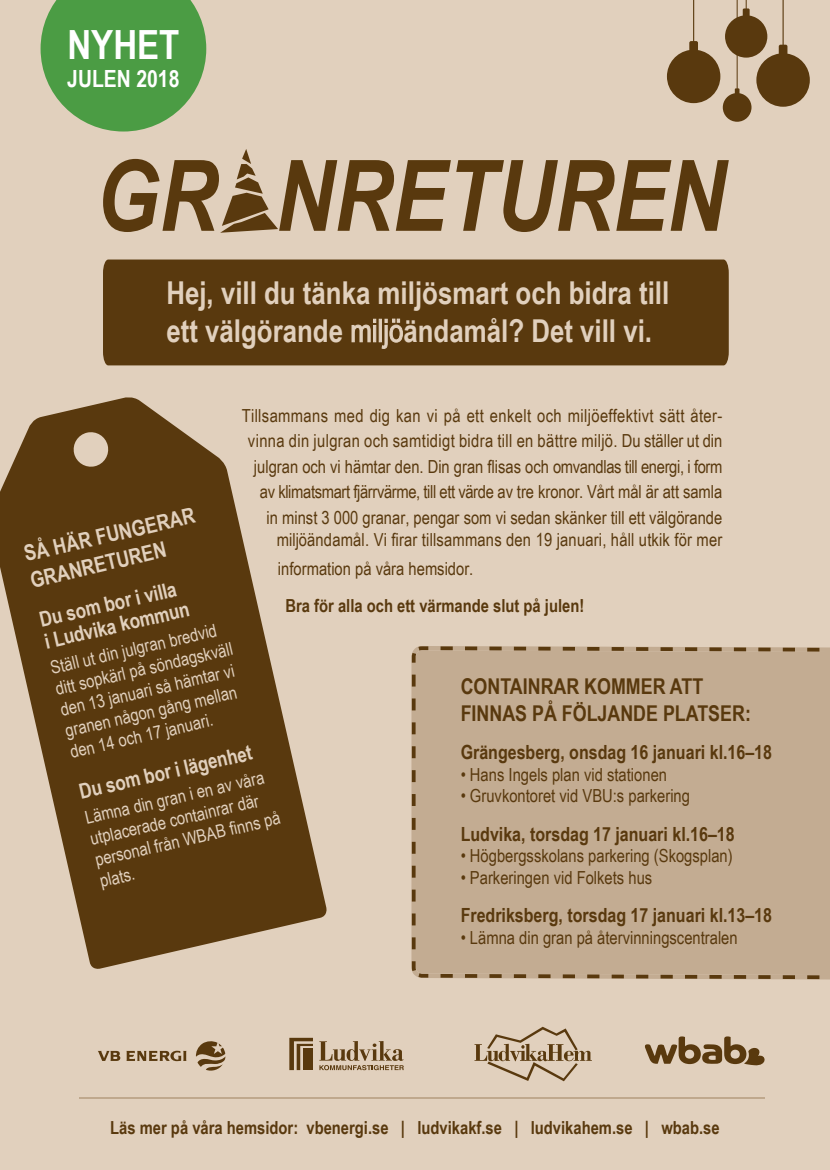
<style>
.page{position:relative;width:830px;height:1170px;background:#fff}
.page>*{position:absolute;margin:0;border:0;box-sizing:border-box;transform-origin:0 0}
.t1{font:italic 700 98.7px "Arial Narrow";color:#59390e}
.t2{font:700 40.2px "Arial Narrow";color:#fff}
.t3{font:700 31.5px/37.8px "Arial Narrow";color:#e1d0bd}
.t4{font:700 23.7px "Arial Narrow";color:#fff}
.t5{font:700 21.75px/26.1px "Arial Narrow";color:#59390e}
.t6{font:700 21.75px/27px "Arial Narrow";color:#e1d0bd}
.t7{font:700 21px/22.5px "Arial Narrow";color:#e1d0bd}
.t8{font:700 19.5px "Arial Narrow";color:#59390e}
.t9{font:18px/25.5px "Arial Narrow";color:#59390e;text-align:right}
.t10{font:18px/21.6px "Arial Narrow";color:#e1d0bd}
.t11{font:700 18px "Arial Narrow";color:#59390e}
.s1{font-weight:400}
</style>
<div class="page">
<div style="left:0;top:0;width:829px;height:1169px;background:#e1d0bd"></div>
<div style="left:411px;top:646px;width:418px;height:334px;background:#c3ac92"></div>
<svg style="left:220px;top:149px;width:58px;height:84px"></svg>
<div style="left:103px;top:259px;width:625px;height:106px;background:#59390e"></div>
<svg style="left:41px;top:0;width:165px;height:131px;background:#61a356"></svg>
<svg style="left:0;top:397px;width:327px;height:572px;fill:#59390e"></svg>
<svg style="left:474px;top:1026px;width:117px;height:55px"></svg>
<svg style="left:644px;top:1036px;width:121px;height:30px"></svg>
<svg style="left:289px;top:1037px;width:24px;height:32px"></svg>
<div style="left:303px;top:1048px;width:10px;height:21px;background:#59390e"></div>
<svg style="left:319px;top:1041px;width:84px;height:29px"></svg>
<svg style="left:195px;top:1041px;width:30px;height:30px"></svg>
<svg style="left:98px;top:1050px;width:22px;height:10px"></svg>
<svg style="left:126px;top:1050px;width:60px;height:11px"></svg>
<hr style="left:79px;top:1097px;width:685px;height:1px;background:#bfa88d">
<svg style="left:666px;top:0;width:143px;height:122px"></svg>
<hr style="left:782px;top:0;width:1px;height:71px;background:#59390e">
<hr style="left:736px;top:0;width:1px;height:100px;background:#59390e">
<h2 class="t2" style="left:67px;top:14px;width:113px">NYHET</h2>
<h3 class="t4" style="left:67px;top:61px;width:114px">JULEN 2018</h3>
<h1 class="t1" style="left:96px;top:121px;width:630px">GR NRETUREN</h1>
<h3 class="t3" style="left:166px;top:272px;width:504px">Hej, vill du tänka miljösmart och bidra till ett välgörande <span class="s1">miljö</span>ändamål? Det vill vi.</h3>
<p class="t9" style="left:242px;top:402px;width:481px">Tillsammans med dig kan vi på ett enkelt och miljöeffektivt sätt åter&shy;vinna din julgran och samtidigt bidra till en bättre miljö. Du ställer ut din julgran och vi hämtar den. Din gran flisas och omvandlas till energi, i form av klimatsmart fjärrvärme, till ett värde av tre kronor. Vårt mål är att samla<br>in minst 3 000 granar, pengar som vi sedan skänker till ett välgörande</p>
<p class="t9" style="left:277px;top:524px;width:447px;line-height:29.4px;text-align:left">miljöändamål. Vi firar tillsammans den 19 januari, håll utkik för mer information på våra hemsidor.</p>
<p class="t11" style="left:285px;top:591px;width:300px">Bra för alla och ett värmande slut på julen!</p>
<p class="t6" style="left:21px;top:539px;width:176px;rotate:-13deg">SÅ HÄR FUNGERAR<br>GRANRETUREN</p>
<p class="t7" style="left:37px;top:607px;width:150px;rotate:-13deg">Du som bor i villa i Ludvika kommun</p>
<p class="t10" style="left:48px;top:656px;width:183px;rotate:-13deg">Ställ ut din julgran bredvid ditt sopkärl på söndagskväll den 13 januari så hämtar vi granen någon gång mellan den 14 och 17 januari.</p>
<p class="t5" style="left:460px;top:672px;width:291px">CONTAINRAR KOMMER ATT<br>FINNAS PÅ FÖLJANDE PLATSER:</p>
<p class="t8" style="left:460px;top:737px;width:313px">Grängesberg, onsdag 16 januari kl.16–18</p>
<p class="t9" style="left:460px;top:760px;width:208px">• Hans Ingels plan vid stationen</p>
<p class="t9" style="left:460px;top:782px;width:231px">• Gruvkontoret vid VBU:s parkering</p>
<p class="t8" style="left:460px;top:818px;width:275px">Ludvika, torsdag 17 januari kl.16–18</p>
<p class="t9" style="left:460px;top:842px;width:273px">• Högbergsskolans parkering (Skogsplan)</p>
<p class="t9" style="left:460px;top:864px;width:193px">• Parkeringen vid Folkets hus</p>
<p class="t8" style="left:460px;top:900px;width:313px">Fredriksberg, torsdag 17 januari kl.13–18</p>
<p class="t9" style="left:460px;top:924px;width:278px">• Lämna din gran på återvinningscentralen</p>
<p class="t7" style="left:77px;top:779px;width:178px;rotate:-13deg">Du som bor i lägenhet</p>
<p class="t10" style="left:83px;top:806px;width:191px;rotate:-13deg">Lämna din gran i en av våra utplacerade containrar där personal från WBAB fi nns på plats.</p>
<p class="t11" style="left:110px;top:1113px;width:610px">Läs mer på våra hemsidor: vbenergi.se | ludvikakf.se | ludvikahem.se | wbab.se</p>
</div>
